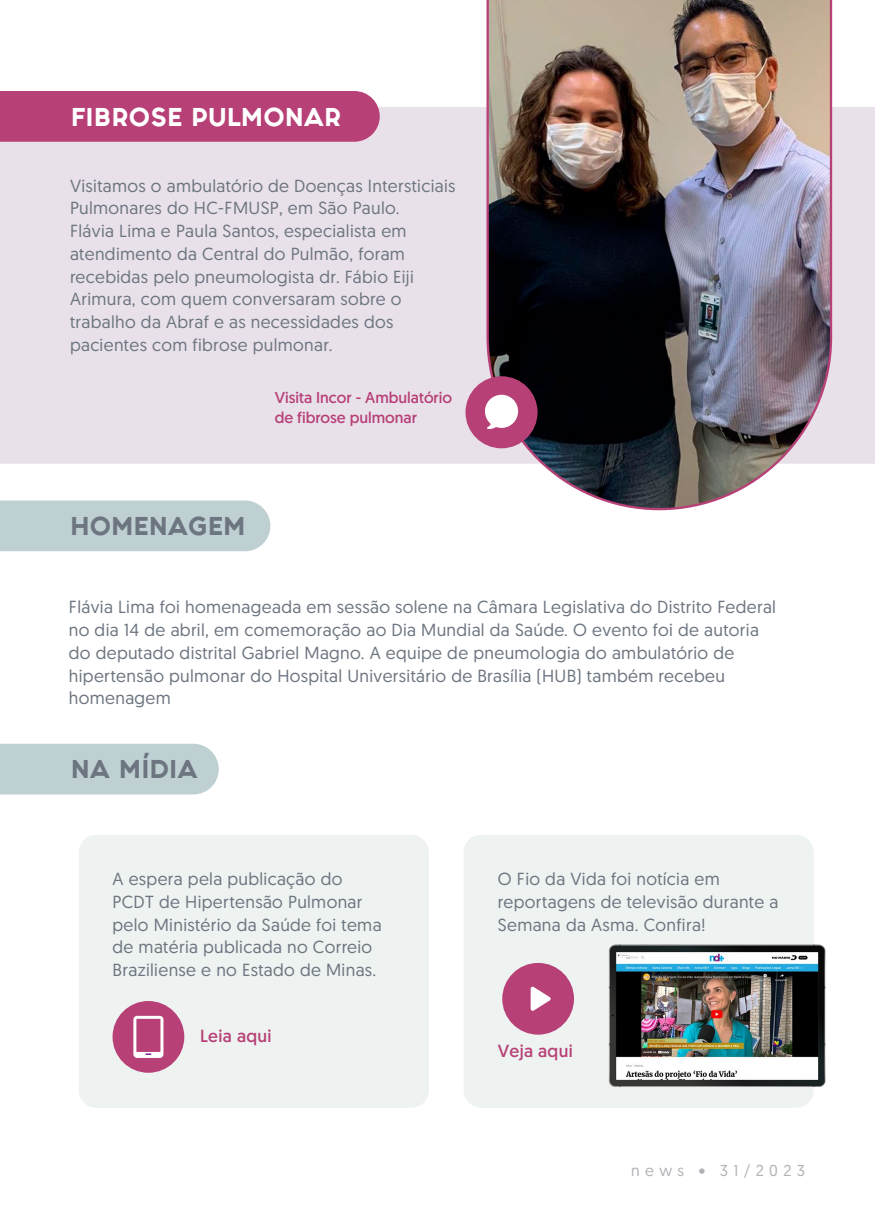
<style>
.page{position:relative;width:875px;height:1225px;background:#fff}
.page>*{position:absolute;margin:0;border:0;box-sizing:border-box;transform-origin:0 0}
.t1{font:800 21.88px "Fashion Fetish";color:#6c7580}
.t2{font:800 21.88px "Fashion Fetish";color:#fff}
.t3{font:17.5px/22.8px "Geomanist";letter-spacing:.02em;color:#6c7580}
.t4{font:17.5px "Geomanist";letter-spacing:.02em;color:#b74077}
.t5{font:15.75px/20.1px "Geomanist";color:#b74077}
.t6{font:15.75px "Geomanist";letter-spacing:.34em;color:#b2b3b7}
</style>
<div class="page">
<div style="left:0;top:107px;width:875px;height:357px;background:#e9e1ea"></div>
<div style="left:0;top:91px;width:380px;height:51px;background:#b74077"></div>
<img style="left:487px;top:0;width:345px;height:510px">
<div style="left:465px;top:376px;width:73px;height:72px;background:#b74077;border-radius:50%"></div>
<svg style="left:485px;top:395px;width:33px;height:34px"></svg>
<div style="left:0;top:500px;width:270px;height:51px;background:#bed0d1"></div>
<div style="left:0;top:744px;width:219px;height:50px;background:#bed0d1"></div>
<div style="left:79px;top:835px;width:350px;height:273px;background:#eef2f1;border-radius:18px"></div>
<div style="left:464px;top:835px;width:350px;height:273px;background:#eef2f1;border-radius:18px"></div>
<div style="left:113px;top:1001px;width:71px;height:72px;background:#b74077;border-radius:50%"></div>
<svg style="left:133px;top:1016px;width:30px;height:42px"></svg>
<div style="left:502px;top:963px;width:72px;height:72px;background:#b74077;border-radius:50%"></div>
<svg style="left:531px;top:986px;width:20px;height:25px"></svg>
<img style="left:608px;top:944px;width:218px;height:143px">
<p class="t2" style="left:71px;top:99px;width:272px">FIBROSE PULMONAR</p>
<p class="t3" style="left:70px;top:174px;width:387px">Visitamos o ambulatório de Doenças Intersticiais Pulmonares do HC-FMUSP, em São Paulo.<br>Flávia Lima e Paula Santos, especialista em atendimento da Central do Pulmão, foram recebidas pelo pneumologista dr. Fábio Eiji Arimura, com quem conversaram sobre o trabalho da Abraf e as necessidades dos pacientes com fibrose pulmonar.</p>
<p class="t5" style="left:275px;top:387px;width:179px">Visita Incor - Ambulatório de fibrose pulmonar</p>
<p class="t1" style="left:70px;top:508px;width:177px">HOMENAGEM</p>
<p class="t3" style="left:69px;top:595px;width:709px">Flávia Lima foi homenageada em sessão solene na Câmara Legislativa do Distrito Federal no dia 14 de abril, em comemoração ao Dia Mundial da Saúde. O evento foi de autoria do deputado distrital Gabriel Magno. A equipe de pneumologia do ambulatório de hipertensão pulmonar do Hospital Universitário de Brasília (HUB) também recebeu homenagem</p>
<p class="t1" style="left:71px;top:752px;width:128px">NA MÍDIA</p>
<p class="t3" style="left:113px;top:867px;width:271px">A espera pela publicação do<br>PCDT de Hipertensão Pulmonar pelo Ministério da Saúde foi tema de matéria publicada no Correio<br>Braziliense e no Estado de Minas.</p>
<p class="t3" style="left:498px;top:867px;width:282px">O Fio da Vida foi notícia em reportagens de televisão durante a<br>Semana da Asma. Confira!</p>
<p class="t4" style="left:200px;top:1025px;width:73px">Leia aqui</p>
<p class="t4" style="left:498px;top:1039px;width:76px">Veja aqui</p>
<p class="t6" style="left:631px;top:1161px;width:175px">news • 31/2023</p>
</div>
